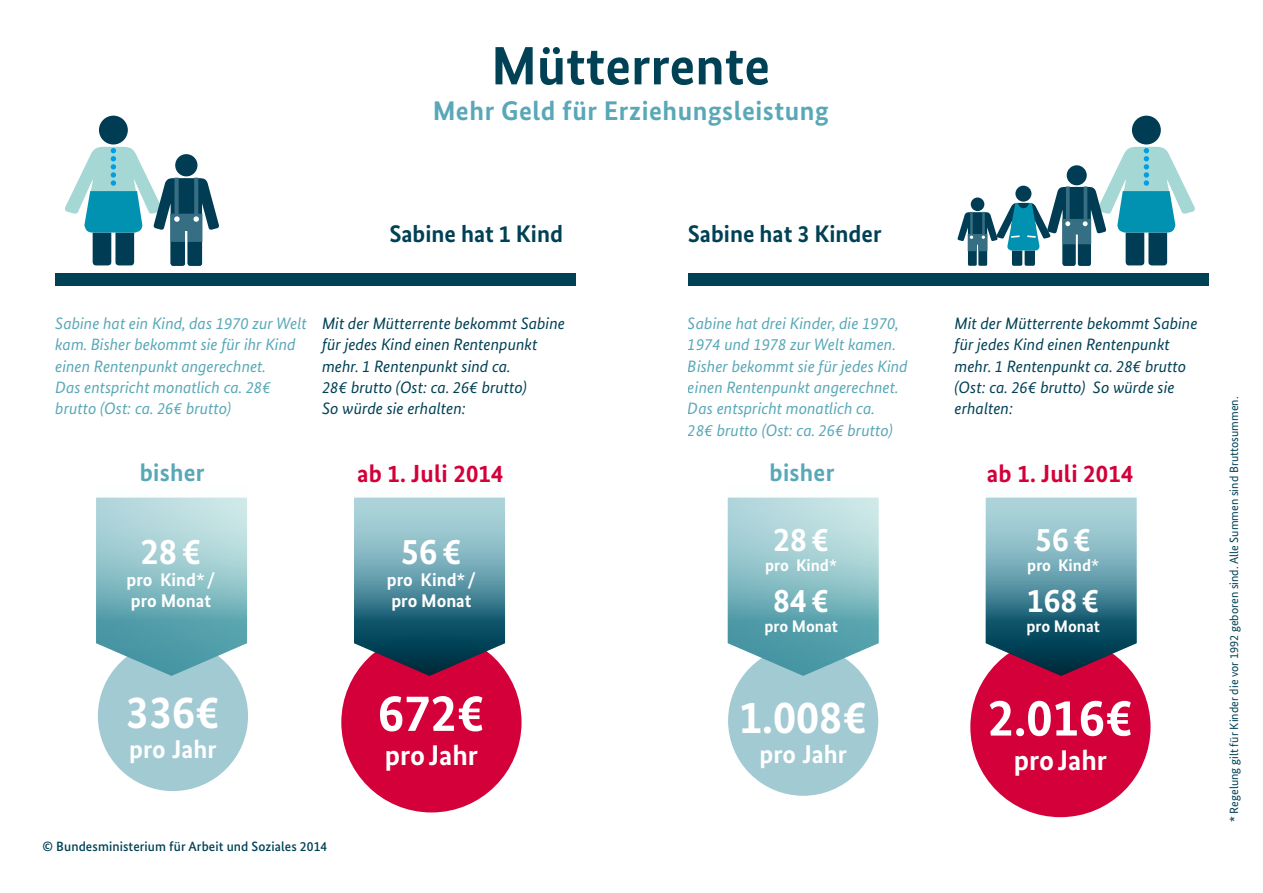
<style>
.page{position:relative;width:1263px;height:893px;background:#fff}
.page>*{position:absolute;margin:0;border:0;box-sizing:border-box;transform-origin:0 0}
.t1{font:700 54px "Bundes Sans";color:#004155}
.t2{font:700 52.5px "Bundes Sans";color:#fff}
.t3{font:700 46.2px "Bundes Sans";color:#fff}
.t4{font:700 36.75px "Bundes Sans";color:#fff}
.t5{font:700 33.6px "Bundes Sans";color:#fff}
.t6{font:700 28.5px "Bundes Sans";color:#fff}
.t7{font:700 27px "Bundes Sans";letter-spacing:.02em;color:#59a8b7}
.t8{font:700 25.8px "Bundes Sans";color:#fff}
.t9{font:700 24.75px "Bundes Sans";letter-spacing:.01em;color:#d3003a}
.t10{font:700 24.75px "Bundes Sans";letter-spacing:.01em;color:#59a8b7}
.t11{font:700 24px "Bundes Sans";color:#004155}
.t12{font:700 18.3px/21.6px "Bundes Sans";color:#fff}
.t13{font:700 16.8px "Bundes Sans";color:#fff}
.t14{font:italic 16.5px/21.5px "Bundes Sans";color:#59a8b7}
.t15{font:italic 16.5px/21.5px "Bundes Sans";color:#004155}
.t16{font:500 13.5px "Bundes Sans";letter-spacing:.005em;color:#004155}
.t17{font:12px "Bundes Sans";color:#004155}
.s1{font-weight:700}
</style>
<div class="page">
<div style="left:98px;top:641px;width:150px;height:150px;background:#a2cad3;border-radius:50%"></div>
<svg style="left:96px;top:497px;width:151px;height:179px;background:#8fc1c8"></svg>
<div style="left:341px;top:632px;width:180px;height:180px;background:#d3003a;border-radius:50%"></div>
<div style="left:728px;top:646px;width:150px;height:150px;background:#a2cad3;border-radius:50%"></div>
<div style="left:970px;top:637px;width:180px;height:180px;background:#d3003a;border-radius:50%"></div>
<div style="left:55px;top:274px;width:521px;height:12px;background:#004155"></div>
<div style="left:99px;top:116px;width:29px;height:28px;background:#003d54;border-radius:50%"></div>
<svg style="left:65px;top:147px;width:154px;height:119px"></svg>
<div style="left:1132px;top:116px;width:29px;height:28px;background:#003d54;border-radius:50%"></div>
<svg style="left:957px;top:147px;width:238px;height:119px"></svg>
<div style="left:688px;top:274px;width:520px;height:12px;background:#004155"></div>
<svg style="left:354px;top:497px;width:151px;height:179px;background:#66899a"></svg>
<svg style="left:728px;top:497px;width:151px;height:179px;background:#8fc2c9"></svg>
<svg style="left:986px;top:497px;width:151px;height:179px;background:#668b9c"></svg>
<h1 class="t1" style="left:491px;top:33px;width:281px">Mütterrente</h1>
<h3 class="t7" style="left:433px;top:95px;width:397px">Mehr Geld für Erziehungsleistung</h3>
<h3 class="t11" style="left:389px;top:219px;width:175px">Sabine hat 1 Kind</h3>
<h3 class="t11" style="left:688px;top:219px;width:195px">Sabine hat 3 Kinder</h3>
<p class="t14" style="left:55px;top:312px;width:253px">Sabine hat ein Kind, das 1970 zur Welt kam. Bisher bekommt sie für ihr Kind einen Rentenpunkt angerechnet.<br>Das entspricht monatlich ca. 28€ brutto (Ost: ca. 26€ brutto)</p>
<p class="t15" style="left:322px;top:312px;width:244px">Mit der Mütterrente bekommt Sabine für jedes Kind einen Rentenpunkt mehr. 1 Rentenpunkt sind ca.<br>28€ brutto (Ost: ca. 26€ brutto)<br>So würde sie erhalten:</p>
<p class="t14" style="left:688px;top:312px;width:221px">Sabine hat drei Kinder, die 1970,<br>1974 und 1978 zur Welt kamen.<br>Bisher bekommt sie für jedes Kind einen Rentenpunkt angerechnet.<br>Das entspricht monatlich ca.<br>28€ brutto (Ost: ca. 26€ brutto)</p>
<p class="t15" style="left:954px;top:312px;width:244px">Mit der Mütterrente bekommt Sabine für jedes Kind einen Rentenpunkt mehr. 1 Rentenpunkt ca. 28€ brutto (Ost: ca. 26€ brutto) So würde sie erhalten:</p>
<h3 class="t10" style="left:140px;top:457px;width:66px">bisher</h3>
<h3 class="t10" style="left:770px;top:457px;width:66px">bisher</h3>
<h3 class="t9" style="left:357px;top:459px;width:148px">ab 1. Juli 2014</h3>
<h3 class="t9" style="left:987px;top:459px;width:148px">ab 1. Juli 2014</h3>
<h3 class="t4" style="left:140px;top:529px;width:62px">28€</h3>
<p class="t12" style="left:126px;top:569px;width:90px">pro Kind*/ pro Monat</p>
<h3 class="t3" style="left:126px;top:684px;width:96px">336€</h3>
<h3 class="t8" style="left:129px;top:734px;width:89px">pro Jahr</h3>
<p class="t16" style="left:43px;top:838px;width:286px">© Bundesministerium für Arbeit und Soziales 2014</p>
<h3 class="t4" style="left:401px;top:529px;width:62px">56€</h3>
<p class="t12" style="left:387px;top:569px;width:90px">pro Kind*/ pro Monat</p>
<h2 class="t2" style="left:378px;top:681px;width:108px">672€</h2>
<h3 class="t6" style="left:385px;top:738px;width:95px">proJahr</h3>
<h3 class="t5" style="left:773px;top:519px;width:57px">28€</h3>
<p class="t13" style="left:765px;top:555px;width:74px">pro Kind*</p>
<h3 class="t5" style="left:773px;top:580px;width:57px">84€</h3>
<p class="t13" style="left:764px;top:616px;width:75px">pro Monat</p>
<h3 class="t3" style="left:739px;top:689px;width:130px">1.008€</h3>
<h3 class="t8" style="left:759px;top:738px;width:89px">pro Jahr</h3>
<h3 class="t5" style="left:1035px;top:519px;width:57px">56€</h3>
<p class="t13" style="left:1027px;top:555px;width:74px">pro Kind*</p>
<h3 class="t5" style="left:1027px;top:580px;width:74px">168€</h3>
<p class="t13" style="left:1026px;top:616px;width:75px">pro Monat</p>
<h2 class="t2" style="left:988px;top:685px;width:147px">2.016€</h2>
<h3 class="t6" style="left:1014px;top:743px;width:95px">proJahr</h3>
<p class="t17" style="left:1227px;top:822px;width:427px;rotate:-90deg"><span class="s1">*</span> Regelung gilt für Kinder die vor 1992 geboren sind. Alle Summen sind Bruttosummen.</p>
</div>
